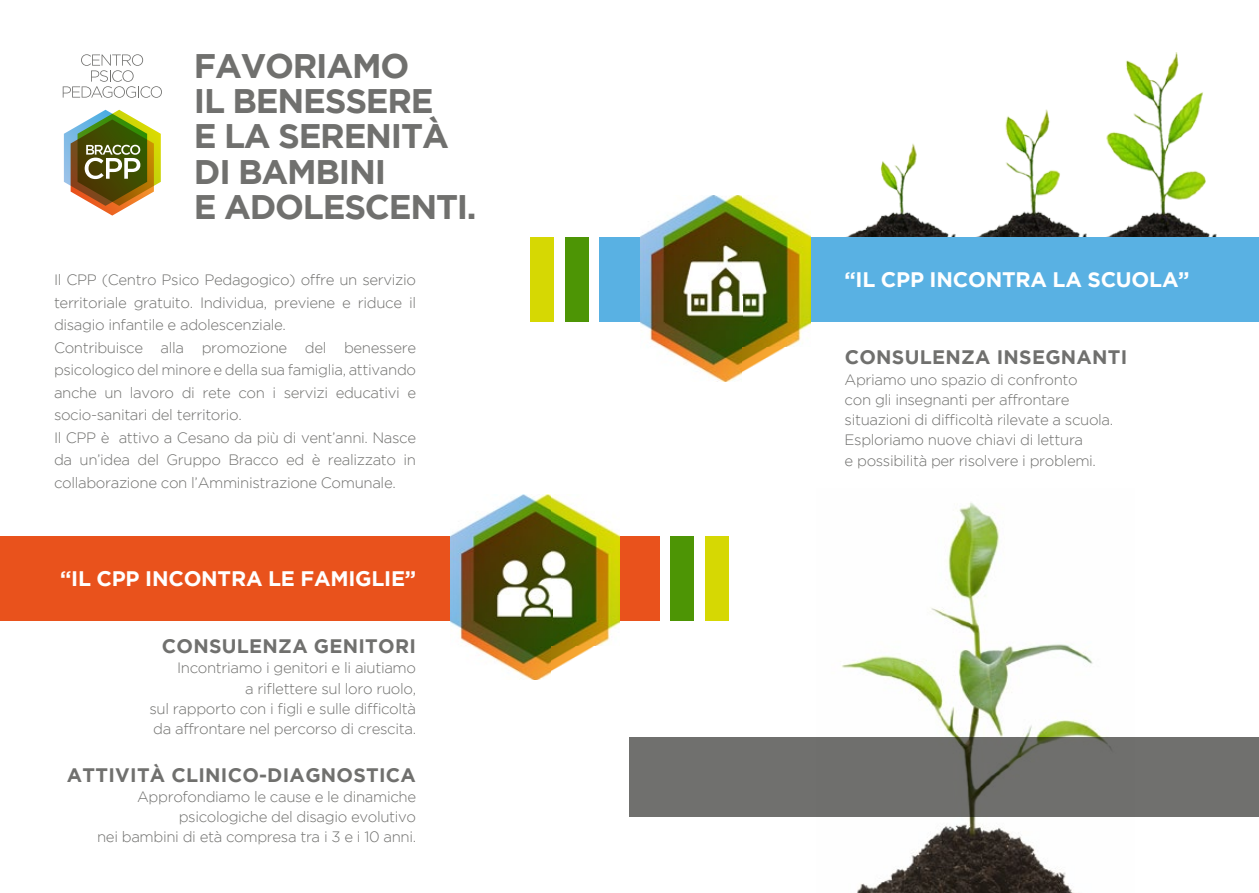
<style>
.page{position:relative;width:1259px;height:893px;background:#fff}
.page>*{position:absolute;margin:0;border:0;box-sizing:border-box;transform-origin:0 0}
.t1{font:700 34.05px/35.4px "Gotham";letter-spacing:-.035em;color:#70706e}
.t2{font:700 21px "Gotham";letter-spacing:-.01em;color:#fff}
.t3{font:700 19.5px "Gotham";letter-spacing:.015em;color:#70706e}
.t4{font:300 15px/22.5px "Gotham";letter-spacing:-.025em;color:#70706e}
</style>
<div class="page">
<img style="left:816px;top:502px;width:318px;height:391px">
<img style="left:846px;top:52px;width:371px;height:185px">
<div style="left:599px;top:237px;width:660px;height:85px;background:#59b1e3"></div>
<div style="left:565px;top:237px;width:23px;height:85px;background:#4d9505"></div>
<div style="left:530px;top:237px;width:24px;height:85px;background:#d6d803"></div>
<div style="left:0;top:537px;width:660px;height:84px;background:#e9521c"></div>
<div style="left:670px;top:537px;width:24px;height:84px;background:#4d9505"></div>
<div style="left:705px;top:537px;width:23px;height:84px;background:#d6d803"></div>
<img style="left:450px;top:494px;width:170px;height:186px">
<img style="left:640px;top:195px;width:170px;height:187px">
<svg style="left:64px;top:110px;width:97px;height:106px"></svg>
<svg style="left:63px;top:54px;width:99px;height:44px"></svg>
<div style="left:629px;top:738px;width:630px;height:79px;background:#70706e"></div>
<h1 class="t1" style="left:194px;top:47px;width:284px">FAVORIAMO<br>IL BENESSERE<br>E LA SERENITÀ<br>DI BAMBINI<br>E ADOLESCENTI.</h1>
<p class="t4" style="left:54px;top:268px;width:364px">Il CPP (Centro Psico Pedagogico) offre un servizio territoriale gratuito. Individua, previene e riduce il disagio infantile e adolescenziale.<br>Contribuisce alla promozione del benessere psicologico del minore e della sua famiglia, attivando anche un lavoro di rete con i servizi educativi e socio-sanitari del territorio.<br>Il CPP è attivo a Cesano da più di vent’anni. Nasce da un’idea del Gruppo Bracco ed è realizzato in collaborazione con l’Amministrazione Comunale.</p>
<h2 class="t2" style="left:60px;top:567px;width:357px">“IL CPP INCONTRA LE FAMIGLIE”</h2>
<h3 class="t3" style="left:162px;top:635px;width:256px">CONSULENZA GENITORI</h3>
<p class="t4" style="left:150px;top:658px;width:268px;line-height:20.2px;text-align:right">Incontriamo i genitori e li aiutiamo<br>a riflettere sul loro ruolo,<br>sul rapporto con i figli e sulle difficoltà da affrontare nel percorso di crescita.</p>
<h3 class="t3" style="left:67px;top:763px;width:350px">ATTIVITÀ CLINICO-DIAGNOSTICA</h3>
<p class="t4" style="left:97px;top:786px;width:320px;line-height:20.2px;text-align:right">Approfondiamo le cause e le dinamiche psicologiche del disagio evolutivo<br>nei bambini di età compresa tra i 3 e i 10 anni.</p>
<h2 class="t2" style="left:844px;top:267px;width:346px">“IL CPP INCONTRA LA SCUOLA”</h2>
<h3 class="t3" style="left:844px;top:346px;width:284px">CONSULENZA INSEGNANTI</h3>
<p class="t4" style="left:844px;top:369px;width:270px;line-height:20.2px">Apriamo uno spazio di confronto<br>con gli insegnanti per affrontare situazioni di difficoltà rilevate a scuola.<br>Esploriamo nuove chiavi di lettura<br>e possibilità per risolvere i problemi.</p>
</div>
